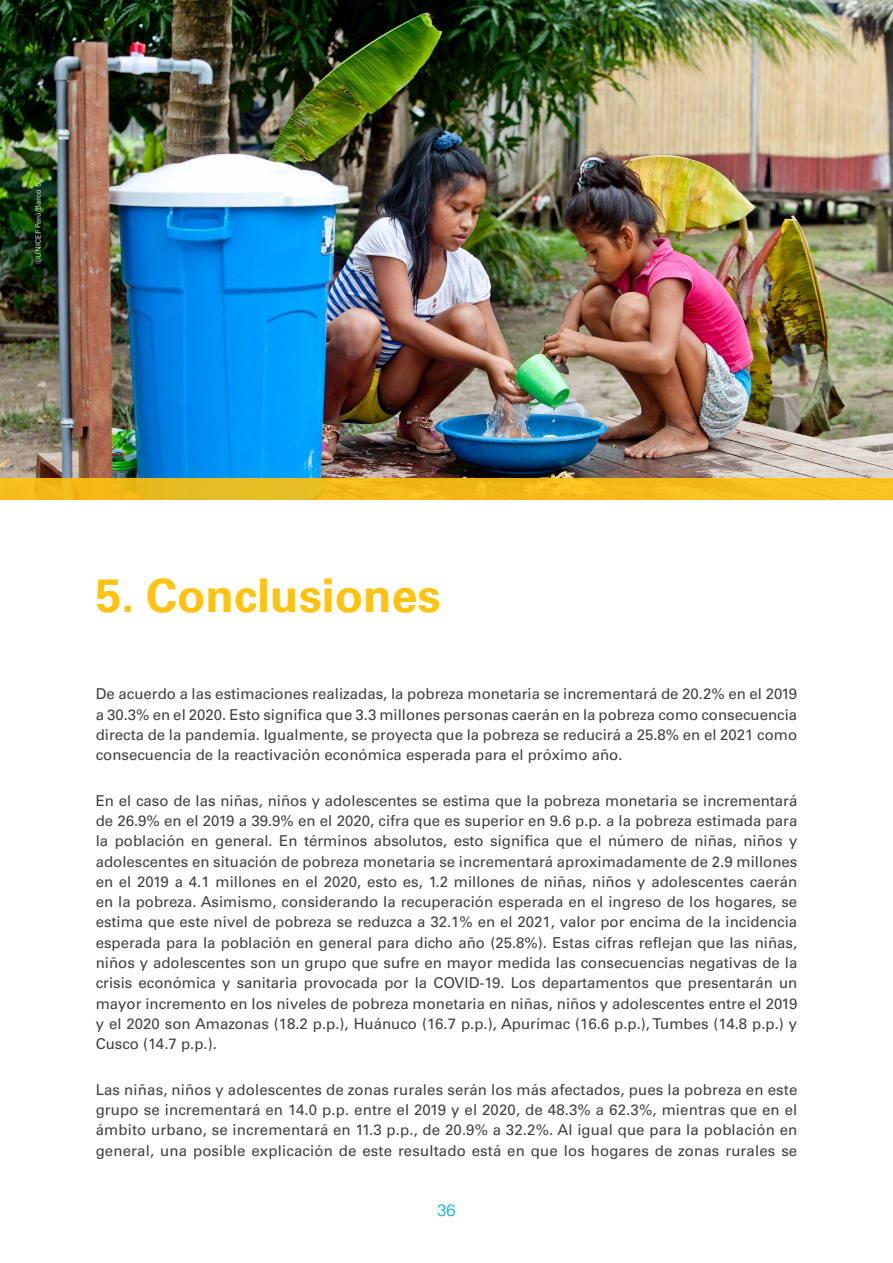
<style>
.page{position:relative;width:893px;height:1263px;background:#fff}
.page>*{position:absolute;margin:0;border:0;box-sizing:border-box;transform-origin:0 0}
.t1{font:700 46.5px "Univers LT Std";color:#ffc20e}
.t2{font:300 16.5px "Univers";color:#00aeef}
.t3{font:15px/20.2px "Univers LT Std";color:#414042;text-align:justify}
.t4{font:7.5px "Univers LT Std";color:#fff}
</style>
<div class="page">
<img style="left:0;top:0;width:893px;height:478px">
<div style="left:0;top:478px;width:893px;height:22px;background:linear-gradient(to right,#eab81b,#fac01c)"></div>
<p class="t4" style="left:34px;top:264px;width:85px;rotate:-90deg">©UNICEF Perú/Barco S.</p>
<h1 class="t1" style="left:96px;top:568px;width:347px">5. Conclusiones</h1>
<p class="t3" style="left:96px;top:684px;width:703px">De acuerdo a las estimaciones realizadas, la pobreza monetaria se incrementará de 20.2% en el 2019 a 30.3% en el 2020. Esto significa que 3.3 millones personas caerán en la pobreza como consecuencia directa de la pandemia. Igualmente, se proyecta que la pobreza se reducirá a 25.8% en el 2021 como consecuencia de la reactivación económica esperada para el próximo año.</p>
<p class="t3" style="left:96px;top:791px;width:703px">En el caso de las niñas, niños y adolescentes se estima que la pobreza monetaria se incrementará de 26.9% en el 2019 a 39.9% en el 2020, cifra que es superior en 9.6 p.p. a la pobreza estimada para la población en general. En términos absolutos, esto significa que el número de niñas, niños y adolescentes en situación de pobreza monetaria se incrementará aproximadamente de 2.9 millones en el 2019 a 4.1 millones en el 2020, esto es, 1.2 millones de niñas, niños y adolescentes caerán en la pobreza. Asimismo, considerando la recuperación esperada en el ingreso de los hogares, se estima que este nivel de pobreza se reduzca a 32.1% en el 2021, valor por encima de la incidencia esperada para la población en general para dicho año (25.8%). Estas cifras reflejan que las niñas, niños y adolescentes son un grupo que sufre en mayor medida las consecuencias negativas de la crisis económica y sanitaria provocada por la COVID-19. Los departamentos que presentarán un mayor incremento en los niveles de pobreza monetaria en niñas, niños y adolescentes entre el 2019 y el 2020 son Amazonas (18.2 p.p.), Huánuco (16.7 p.p.), Apurímac (16.6 p.p.), Tumbes (14.8 p.p.) y Cusco (14.7 p.p.).</p>
<p class="t3" style="left:96px;top:1079px;width:703px">Las niñas, niños y adolescentes de zonas rurales serán los más afectados, pues la pobreza en este grupo se incrementará en 14.0 p.p. entre el 2019 y el 2020, de 48.3% a 62.3%, mientras que en el ámbito urbano, se incrementará en 11.3 p.p., de 20.9% a 32.2%. Al igual que para la población en general, una posible explicación de este resultado está en que los hogares de zonas rurales se</p>
<p class="t2" style="left:437px;top:1200px;width:20px">36</p>
</div>
